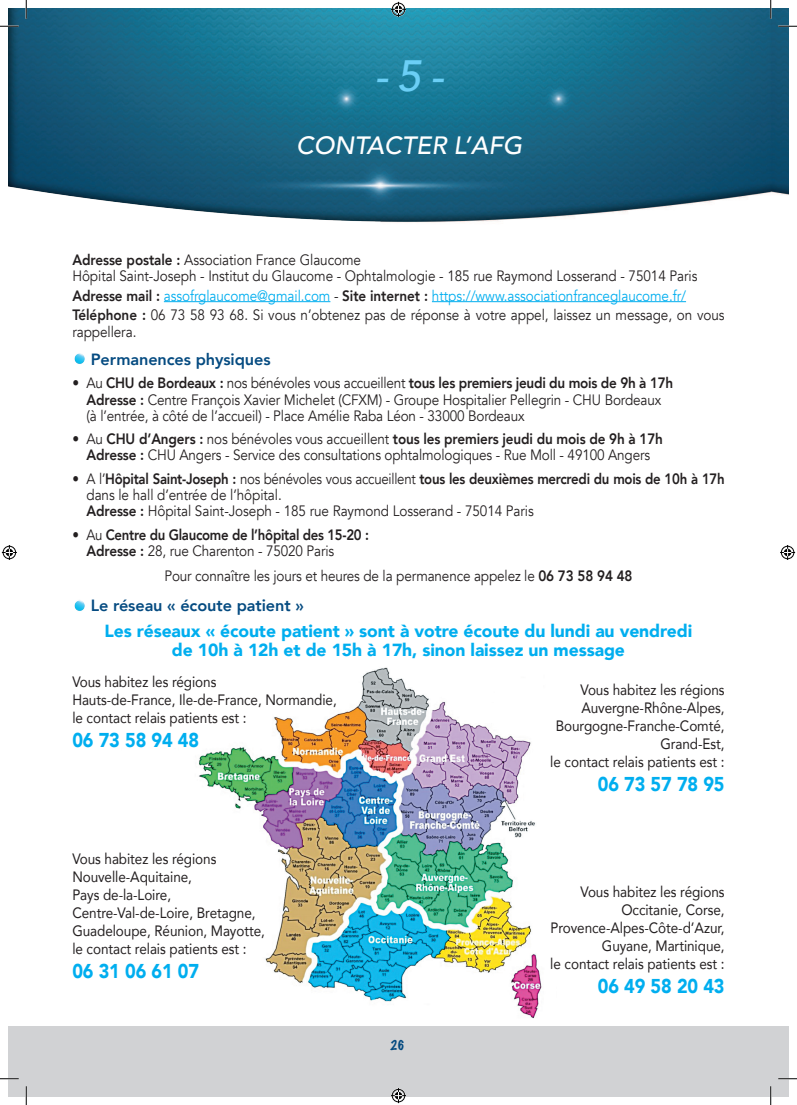
<style>
.page{position:relative;width:797px;height:1105px;background:#fff}
.page>*{position:absolute;margin:0;border:0;box-sizing:border-box;transform-origin:0 0}
.t1{font:italic 500 43.75px "Avenir";color:#6bcff6}
.t2{font:italic 500 25px "Avenir";color:#fff}
.t3{font:900 20px "Avenir";letter-spacing:-.005em;color:#00aeef;scale:.9 1}
.t4{font:900 17.5px/18.8px "Avenir";letter-spacing:-.005em;color:#00aeef;text-align:center}
.t5{font:800 16.25px "Avenir";letter-spacing:-.005em;color:#054b81}
.t6{font:15px/16.2px "Avenir";letter-spacing:-.005em;color:#231f20;scale:.9 1}
.t7{font:15px/18px "Avenir";letter-spacing:-.005em;color:#231f20;scale:.9 1}
.t8{font:15px/16.2px "Avenir";letter-spacing:-.005em;color:#231f20;scale:.88 1}
.t9{font:800 15px/16.2px "Avenir";letter-spacing:-.02em;color:#231f20;scale:.88 1}
.t10{font:100 12.5px "Marker Felt";color:#054b81}
.s1{font-weight:800}
.s2{color:#00aeef}
.s3{font-weight:400}
</style>
<div class="page">
<img style="left:9px;top:9px;width:779px;height:294px">
<div style="left:9px;top:1025px;width:779px;height:71px;background:#d1d2d4"></div>
<img style="left:199px;top:667px;width:343px;height:352px">
<img style="left:74px;top:600px;width:11px;height:11px">
<hr style="left:164px;top:301px;width:166px;height:1px;background:#00aeef">
<hr style="left:432px;top:301px;width:254px;height:1px;background:#00aeef">
<img style="left:74px;top:353px;width:11px;height:11px">
<svg style="left:0;top:25px;width:19px;height:2px"></svg>
<svg style="left:778px;top:25px;width:19px;height:2px"></svg>
<svg style="left:0;top:1078px;width:19px;height:1px"></svg>
<svg style="left:778px;top:1078px;width:19px;height:1px"></svg>
<svg style="left:25px;top:0;width:2px;height:19px"></svg>
<svg style="left:25px;top:1086px;width:2px;height:19px"></svg>
<svg style="left:770px;top:0;width:1px;height:19px"></svg>
<svg style="left:770px;top:1086px;width:1px;height:19px"></svg>
<svg style="left:391px;top:2px;width:15px;height:15px"></svg>
<svg style="left:391px;top:1088px;width:15px;height:15px"></svg>
<svg style="left:2px;top:545px;width:15px;height:15px"></svg>
<svg style="left:780px;top:545px;width:15px;height:15px"></svg>
<h1 class="t1" style="left:374px;top:58px;width:71px">-5-</h1>
<h2 class="t2" style="left:296px;top:134px;width:227px">CONTACTER L’AFG</h2>
<p class="t6" style="left:72px;top:253px;width:696px"><span class="s1">Adresse postale :</span> Association France Glaucome<br>Hôpital Saint-Joseph - Institut du Glaucome - Ophtalmologie - 185 rue Raymond Losserand - 75014 Paris</p>
<p class="t6" style="left:72px;top:287px;width:726px;line-height:19.8px"><span class="s1">Adresse mail :</span> <span class="s2">assofrglaucome@gmail.com</span> - <span class="s1">Site internet :</span> <span class="s2">https://www.associationfranceglaucome.fr/<br></span><span class="s1">Téléphone :</span> 06 73 58 93 68. Si vous n’obtenez pas de réponse à votre appel, laissez un message, on vous</p>
<p class="t6" style="left:72px;top:325px;width:73px">rappellera.</p>
<p class="t5" style="left:91px;top:350px;width:181px">Permanences physiques</p>
<p class="t6" style="left:86px;top:377px;width:653px;text-indent:-14px">• Au <span class="s1">CHU de Bordeaux :</span> nos bénévoles vous accueillent <span class="s1">tous les premiers jeudi du mois de 9h à 17h<br>Adresse :</span> Centre François Xavier Michelet (CFXM) - Groupe Hospitalier Pellegrin - CHU Bordeaux (à l’entrée, à côté de l’accueil) - Place Amélie Raba Léon - 33000 Bordeaux</p>
<p class="t6" style="left:72px;top:432px;width:658px;text-align:center">• Au <span class="s1">CHU d’Angers :</span> nos bénévoles vous accueillent <span class="s1">tous les premiers jeudi du mois de 9h à 17h<br>Adresse :</span> CHU Angers - Service des consultations ophtalmologiques - Rue Moll - 49100 Angers</p>
<p class="t8" style="left:86px;top:472px;width:726px;text-indent:-14px">• A l’<span class="s1">Hôpital Saint-Joseph :</span> nos bénévoles vous accueillent <span class="s1">tous les deuxièmes mercredi du mois de 10h à 17h </span>dans le hall d’entrée de l’hôpital.<br><span class="s1">Adresse :</span> Hôpital Saint-Joseph - 185 rue Raymond Losserand - 75014 Paris</p>
<p class="t9" style="left:86px;top:526px;width:322px;text-indent:-14px"><span class="s3">• Au</span> Centre du Glaucome de l’hôpital des 15-20 :<br>Adresse : <span class="s3">28, rue Charenton - 75020 Paris</span></p>
<p class="t6" style="left:164px;top:569px;width:521px">Pour connaître les jours et heures de la permanence appelez le <span class="s1">06 73 58 94 48</span></p>
<p class="t5" style="left:91px;top:597px;width:214px">Le réseau « écoute patient »</p>
<p class="t4" style="left:105px;top:623px;width:589px">Les réseaux « écoute patient » sont à votre écoute du lundi au vendredi de 10h à 12h et de 15h à 17h, sinon laissez un message</p>
<p class="t7" style="left:72px;top:674px;width:295px">Vous habitez les régions<br>Hauts-de-France, Ile-de-France, Normandie, le contact relais patients est :</p>
<h3 class="t3" style="left:72px;top:731px;width:142px">06 73 58 94 48</h3>
<p class="t7" style="left:72px;top:851px;width:215px">Vous habitez les régions<br>Nouvelle-Aquitaine,<br>Pays de-la-Loire,<br>Centre-Val-de-Loire, Bretagne,<br>Guadeloupe, Réunion, Mayotte, le contact relais patients est :</p>
<h3 class="t3" style="left:72px;top:963px;width:142px">06 31 06 61 07</h3>
<p class="t10" style="left:390px;top:1039px;width:16px">26</p>
<p class="t7" style="left:550px;top:682px;width:195px;text-align:right">Vous habitez les régions<br>Auvergne-Rhône-Alpes,<br>Bourgogne-Franche-Comté,<br>Grand-Est,<br>le contact relais patients est :</p>
<h3 class="t3" style="left:598px;top:776px;width:142px">06 73 57 78 95</h3>
<p class="t7" style="left:550px;top:884px;width:195px;text-align:right">Vous habitez les régions<br>Occitanie, Corse,<br>Provence-Alpes-Côte-d’Azur,<br>Guyane, Martinique,<br>le contact relais patients est :</p>
<h3 class="t3" style="left:598px;top:978px;width:142px">06 49 58 20 43</h3>
</div>
